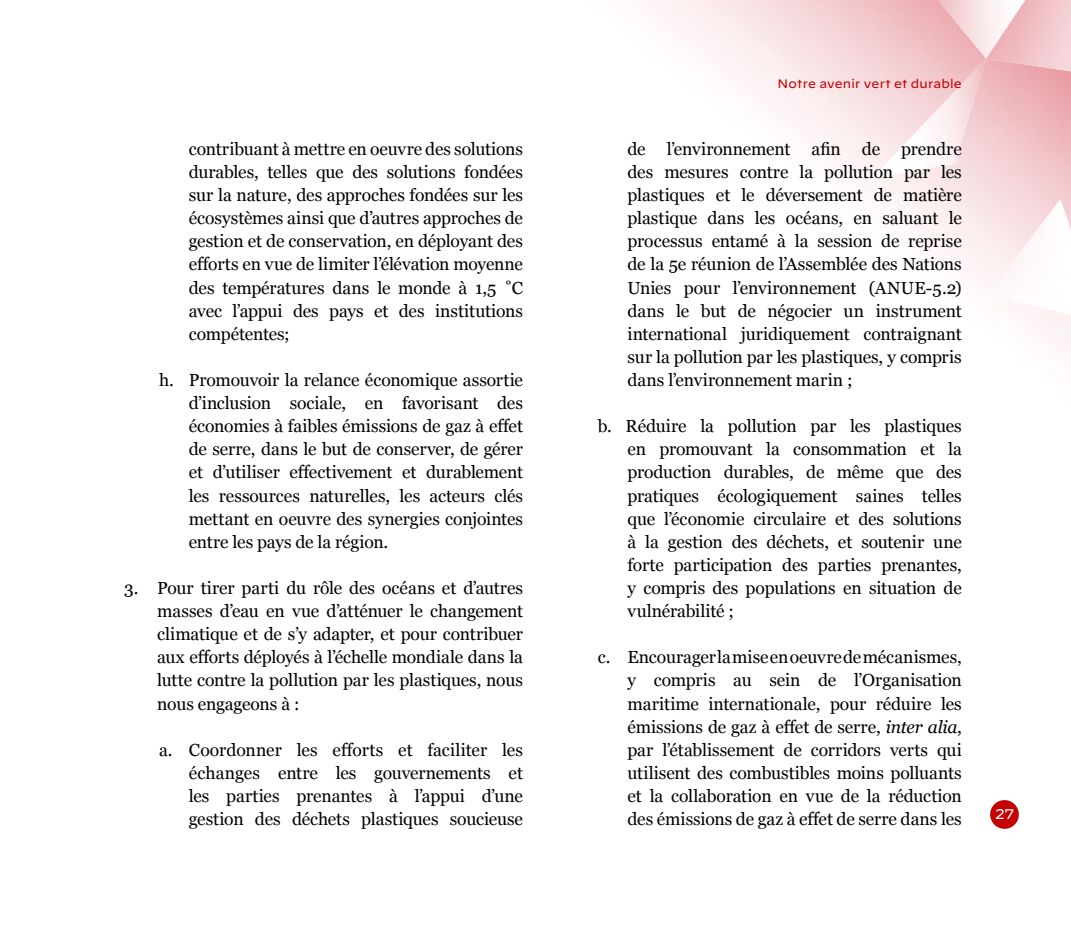
<style>
.page{position:relative;width:1071px;height:943px;background:#fff}
.page>*{position:absolute;margin:0;border:0;box-sizing:border-box;transform-origin:0 0}
.t1{font:17.5px/23.1px "Georgia";letter-spacing:-.01em;color:#000;text-align:justify}
.t2{font:14px "Decimal";color:#fff}
.t3{font:12.25px "Decimal";letter-spacing:.02em;color:#c50000}
.s1{font-style:italic}
</style>
<div class="page">
<img style="left:986px;top:0;width:85px;height:75px">
<img style="left:872px;top:58px;width:114px;height:120px">
<img style="left:989px;top:199px;width:82px;height:122px">
<img style="left:930px;top:0;width:101px;height:58px">
<div style="left:990px;top:800px;width:29px;height:28px;background:#c50000;border-radius:50%"></div>
<p class="t1" style="left:189px;top:136px;width:336px">contribuant à mettre en oeuvre des solutions durables, telles que des solutions fondées sur la nature, des approches fondées sur les écosystèmes ainsi que d’autres approches de gestion et de conservation, en déployant des efforts en vue de limiter l’élévation moyenne des températures dans le monde à 1,5 ˚C avec l’appui des pays et des institutions compétentes;</p>
<p class="t1" style="left:189px;top:367px;width:336px;text-indent:-30px">h. Promouvoir la relance économique assortie d’inclusion sociale, en favorisant des économies à faibles émissions de gaz à effet de serre, dans le but de conserver, de gérer et d’utiliser effectivement et durablement les ressources naturelles, les acteurs clés mettant en oeuvre des synergies conjointes entre les pays de la région.</p>
<p class="t1" style="left:157px;top:575px;width:367px;text-indent:-33px">3. Pour tirer parti du rôle des océans et d’autres masses d’eau en vue d’atténuer le changement climatique et de s’y adapter, et pour contribuer aux efforts déployés à l’échelle mondiale dans la lutte contre la pollution par les plastiques, nous nous engageons à :</p>
<p class="t1" style="left:189px;top:737px;width:336px;text-indent:-30px">a. Coordonner les efforts et faciliter les échanges entre les gouvernements et les parties prenantes à l’appui d’une gestion des déchets plastiques soucieuse</p>
<p class="t3" style="left:778px;top:76px;width:186px">Notre avenir vert et durable</p>
<p class="t1" style="left:628px;top:136px;width:336px">de l’environnement afin de prendre des mesures contre la pollution par les plastiques et le déversement de matière plastique dans les océans, en saluant le processus entamé à la session de reprise de la 5e réunion de l’Assemblée des Nations Unies pour l’environnement (ANUE-5.2) dans le but de négocier un instrument international juridiquement contraignant sur la pollution par les plastiques, y compris dans l’environnement marin ;</p>
<p class="t1" style="left:628px;top:414px;width:336px;text-indent:-30px">b. Réduire la pollution par les plastiques en promouvant la consommation et la production durables, de même que des pratiques écologiquement saines telles que l’économie circulaire et des solutions à la gestion des déchets, et soutenir une forte participation des parties prenantes, y compris des populations en situation de vulnérabilité ;</p>
<p class="t1" style="left:628px;top:645px;width:336px;text-indent:-30px">c. Encourager la mise en oeuvre de mécanismes, y compris au sein de l’Organisation maritime internationale, pour réduire les émissions de gaz à effet de serre, <span class="s1">inter alia</span>, par l’établissement de corridors verts qui utilisent des combustibles moins polluants et la collaboration en vue de la réduction des émissions de gaz à effet de serre dans les</p>
<p class="t2" style="left:995px;top:805px;width:20px">27</p>
</div>
